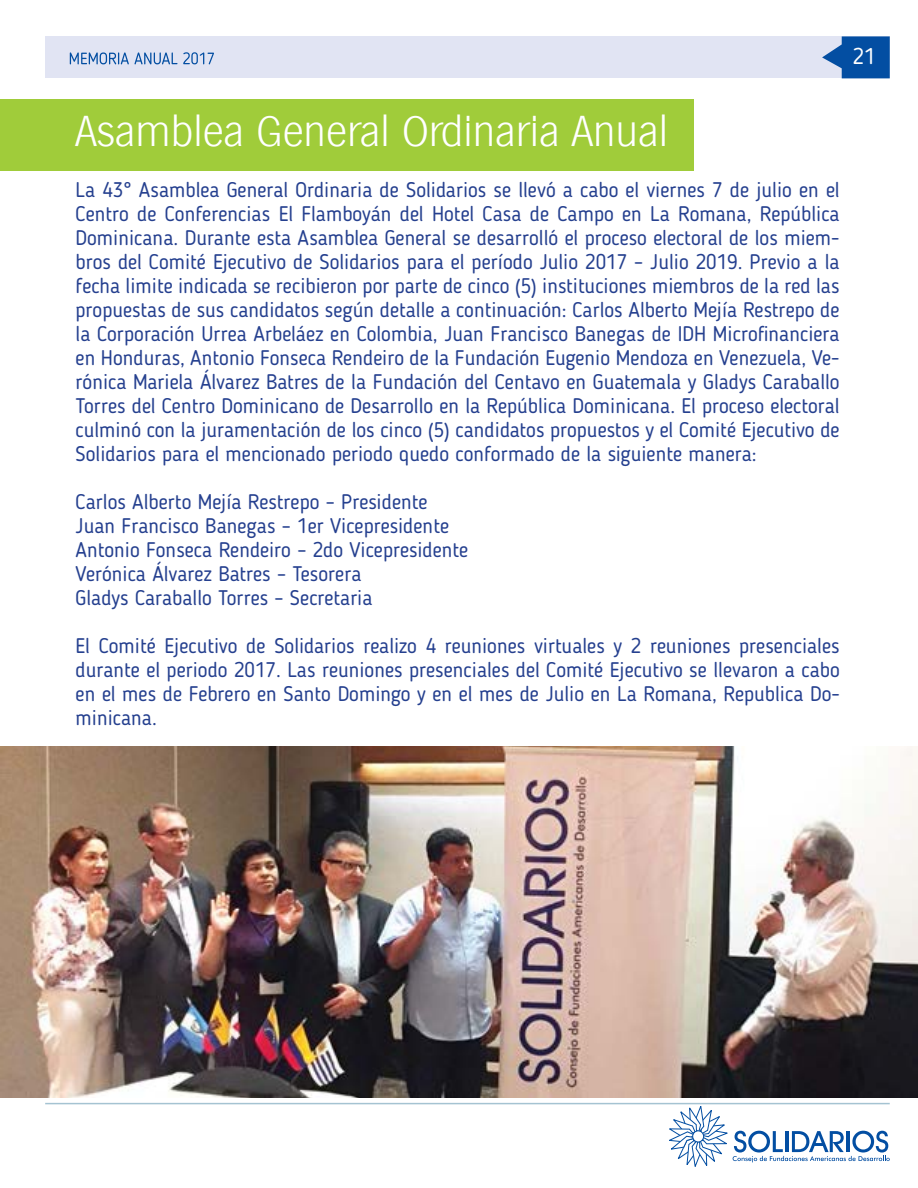
<style>
.page{position:relative;width:918px;height:1188px;background:#fff}
.page>*{position:absolute;margin:0;border:0;box-sizing:border-box;transform-origin:0 0}
.t1{font:200 42px "Hamburg";color:#fff}
.t2{font:22.5px "Blogger Sans";color:#fff}
.t3{font:21px/24px "Blogger Sans";color:#25408f;text-align:justify}
</style>
<div class="page">
<div style="left:45px;top:36px;width:845px;height:42px;background:#e1e4f3"></div>
<hr style="left:45px;top:1103px;width:845px;height:1px;background:#a5c3d2">
<svg style="left:70px;top:52px;width:59px;height:12px"></svg>
<svg style="left:135px;top:52px;width:42px;height:12px"></svg>
<svg style="left:183px;top:52px;width:31px;height:12px"></svg>
<svg style="left:822px;top:36px;width:68px;height:42px"></svg>
<svg style="left:667px;top:1103px;width:223px;height:64px"></svg>
<div style="left:0;top:99px;width:694px;height:71px;background:#a0cc3a"></div>
<img style="left:1px;top:746px;width:917px;height:351px">
<p class="t2" style="left:853px;top:43px;width:24px">21</p>
<h1 class="t1" style="left:76px;top:104px;width:594px">Asamblea General Ordinaria Anual</h1>
<p class="t3" style="left:76px;top:177px;width:766px">La 43° Asamblea General Ordinaria de Solidarios se llevó a cabo el viernes 7 de julio en el Centro de Conferencias El Flamboyán del Hotel Casa de Campo en La Romana, República Dominicana. Durante esta Asamblea General se desarrolló el proceso electoral de los miem&shy;bros del Comité Ejecutivo de Solidarios para el período Julio 2017 – Julio 2019. Previo a la fecha limite indicada se recibieron por parte de cinco (5) instituciones miembros de la red las propuestas de sus candidatos según detalle a continuación: Carlos Alberto Mejía Restrepo de la Corporación Urrea Arbeláez en Colombia, Juan Francisco Banegas de IDH Microfinanciera en Honduras, Antonio Fonseca Rendeiro de la Fundación Eugenio Mendoza en Venezuela, Ve&shy;rónica Mariela Álvarez Batres de la Fundación del Centavo en Guatemala y Gladys Caraballo Torres del Centro Dominicano de Desarrollo en la República Dominicana. El proceso electoral culminó con la juramentación de los cinco (5) candidatos propuestos y el Comité Ejecutivo de Solidarios para el mencionado periodo quedo conformado de la siguiente manera:</p>
<p class="t3" style="left:76px;top:489px;width:394px;text-align:left">Carlos Alberto Mejía Restrepo – Presidente Juan Francisco Banegas – 1er Vicepresidente Antonio Fonseca Rendeiro – 2do Vicepresidente Verónica Álvarez Batres – Tesorera<br>Gladys Caraballo Torres – Secretaria</p>
<p class="t3" style="left:76px;top:633px;width:766px">El Comité Ejecutivo de Solidarios realizo 4 reuniones virtuales y 2 reuniones presenciales durante el periodo 2017. Las reuniones presenciales del Comité Ejecutivo se llevaron a cabo en el mes de Febrero en Santo Domingo y en el mes de Julio en La Romana, Republica Do&shy;minicana.</p>
</div>
